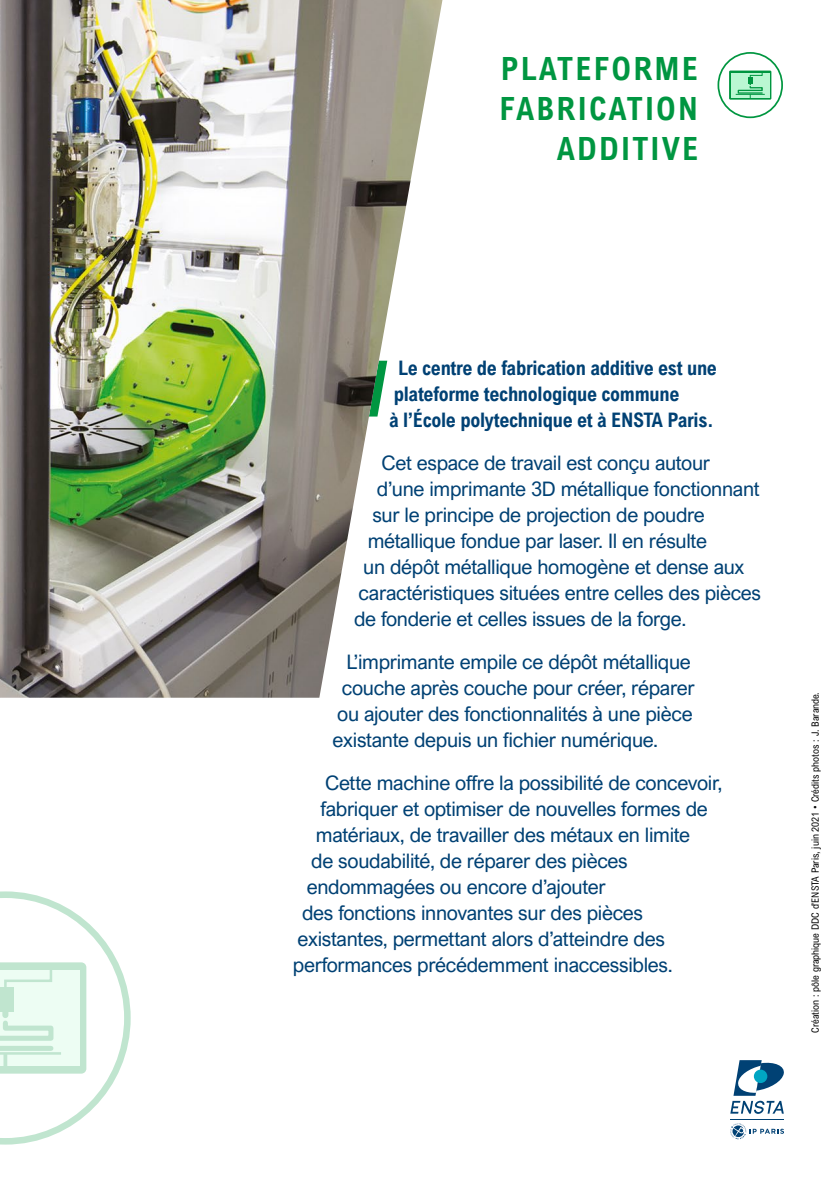
<style>
.page{position:relative;width:840px;height:1191px;background:#fff}
.page>*{position:absolute;margin:0;border:0;box-sizing:border-box;transform-origin:0 0}
.t1{font:700 32px/40px "Arial Nova Cond";letter-spacing:.07em;color:#009641;text-align:right}
.t2{font:20px "Arial Nova";letter-spacing:-.015em;color:#004174}
.t3{font:700 20px/26px "Arial Nova Cond";letter-spacing:-.015em;color:#004174}
.t4{font:10px "Arial Nova Cond";color:#000}
</style>
<div class="page">
<div style="left:717px;top:52px;width:65px;height:66px;border:2px solid #009640;border-radius:50%"></div>
<svg style="left:728px;top:71px;width:43px;height:29px"></svg>
<div style="left:730px;top:73px;width:39px;height:25px;background:#baf7d2"></div>
<svg style="left:735px;top:71px;width:29px;height:27px"></svg>
<svg style="left:0;top:891px;width:131px;height:253px"></svg>
<svg style="left:730px;top:1123px;width:53px;height:16px"></svg>
<svg style="left:730px;top:1060px;width:54px;height:53px"></svg>
<hr style="left:730px;top:1119px;width:53px;height:1px;background:#004174">
<img style="left:0;top:0;width:442px;height:697px">
<h1 class="t1" style="left:499px;top:48px;width:200px">PLATEFORME<br>FABRICATION<br>ADDITIVE</h1>
<p class="t3" style="left:389px;top:354px;width:329px;text-indent:9px">Le centre de fabrication additive est une plateforme technologique commune<br>à l’École polytechnique et à ENSTA Paris.</p>
<p class="t2" style="left:381px;top:451px;width:330px">Cet espace de travail est conçu autour</p>
<p class="t2" style="left:377px;top:477px;width:384px">d’une imprimante 3D métallique fonctionnant</p>
<p class="t2" style="left:372px;top:503px;width:334px">sur le principe de projection de poudre</p>
<p class="t2" style="left:367px;top:529px;width:340px">métallique fondue par laser. Il en résulte</p>
<p class="t2" style="left:363px;top:555px;width:382px">un dépôt métallique homogène et dense aux</p>
<p class="t2" style="left:358px;top:581px;width:404px">caractéristiques situées entre celles des pièces</p>
<p class="t2" style="left:354px;top:607px;width:334px">de fonderie et celles issues de la forge.</p>
<p class="t2" style="left:346px;top:650px;width:346px">L’imprimante empile ce dépôt métallique</p>
<p class="t2" style="left:341px;top:676px;width:354px">couche après couche pour créer, réparer</p>
<p class="t2" style="left:337px;top:702px;width:357px">ou ajouter des fonctionnalités à une pièce</p>
<p class="t2" style="left:332px;top:728px;width:327px">existante depuis un fichier numérique.</p>
<p class="t2" style="left:325px;top:771px;width:399px">Cette machine offre la possibilité de concevoir,</p>
<p class="t2" style="left:320px;top:797px;width:388px">fabriquer et optimiser de nouvelles formes de</p>
<p class="t2" style="left:316px;top:823px;width:375px">matériaux, de travailler des métaux en limite</p>
<p class="t2" style="left:311px;top:849px;width:318px">de soudabilité, de réparer des pièces</p>
<p class="t2" style="left:306px;top:875px;width:300px">endommagées ou encore d’ajouter</p>
<p class="t2" style="left:302px;top:901px;width:342px">des fonctions innovantes sur des pièces</p>
<p class="t2" style="left:297px;top:927px;width:368px">existantes, permettant alors d’atteindre des</p>
<p class="t2" style="left:293px;top:953px;width:381px">performances précédemment inaccessibles.</p>
<p class="t4" style="left:808px;top:1032px;width:342px;rotate:-90deg">Création : pôle graphique DDC d’ENSTA Paris, juin 2021 • Crédits photos : J. Barande.</p>
</div>
